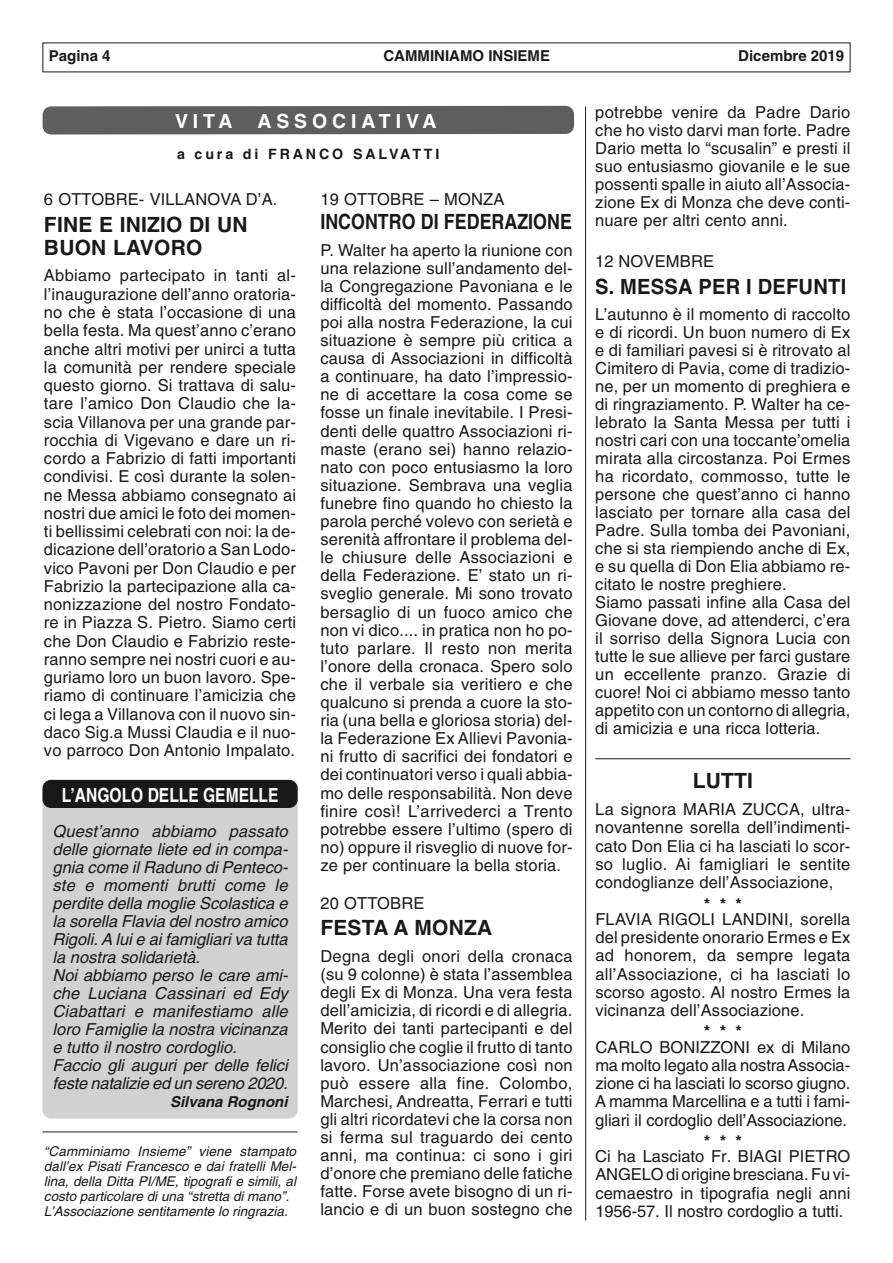
<style>
.page{position:relative;width:893px;height:1263px;background:#fff}
.page>*{position:absolute;margin:0;border:0;box-sizing:border-box;transform-origin:0 0}
.t1{font:700 21px/22.8px "Helvetica";letter-spacing:.01em;color:#191919}
.t2{font:700 21px "Helvetica";letter-spacing:.01em;color:#191919;scale:.85 1}
.t3{font:700 21px "Helvetica";letter-spacing:.01em;color:#191919;scale:.96 1}
.t4{font:700 19.5px "Helvetica";color:#fff;scale:.8 1}
.t5{font:700 19.5px "Helvetica";letter-spacing:.25em;color:#fff}
.t6{font:700 19.5px "Helvetica";color:#fff}
.t7{font:16.5px/18.1px "Helvetica";letter-spacing:.01em;color:#191919;text-align:justify}
.t8{font:italic 16.5px/18px "Helvetica";color:#191919}
.t9{font:700 16.5px "Helvetica";color:#191919}
.t10{font:700 15px "Helvetica";color:#191919}
.t11{font:italic 700 15px "Helvetica";color:#191919}
.t12{font:700 14.25px "Helvetica";letter-spacing:.2em;color:#191919}
.t13{font:italic 13.5px/15px "Helvetica";color:#191919}
</style>
<div class="page">
<div style="left:43px;top:780px;width:255px;height:338px;background:#d1d1d1;border-radius:9px"></div>
<div style="left:43px;top:780px;width:255px;height:28px;background:#191919;border-radius:9px"></div>
<div style="left:43px;top:106px;width:531px;height:29px;background:#5e5e5e"></div>
<hr style="left:585px;top:106px;width:1px;height:1114px;background:#191919">
<hr style="left:42px;top:1131px;width:256px;height:1px;background:#191919">
<hr style="left:595px;top:758px;width:255px;height:1px;background:#191919">
<p class="t10" style="left:49px;top:50px;width:63px">Pagina 4</p>
<p class="t10" style="left:383px;top:50px;width:168px">CAMMINIAMO INSIEME</p>
<p class="t10" style="left:738px;top:50px;width:107px">Dicembre 2019</p>
<p class="t6" style="left:175px;top:114px;width:59px">VITA</p>
<p class="t5" style="left:257px;top:114px;width:181px">ASSOCIATIVA</p>
<p class="t12" style="left:177px;top:149px;width:264px">a cura di FRANCO SALVATTI</p>
<p class="t7" style="left:44px;top:192px;width:235px">6 OTTOBRE- VILLANOVA D’A.</p>
<p class="t1" style="left:44px;top:215px;width:205px">FINE E INIZIO DI UN<br>BUON LAVORO</p>
<p class="t7" style="left:44px;top:268px;width:254px">Abbiamo partecipato in tanti al&shy;l’inaugurazione dell’anno oratoria&shy;no che è stata l’occasione di una bella festa. Ma quest’anno c’erano anche altri motivi per unirci a tutta la comunità per rendere speciale questo giorno. Si trattava di salu&shy;tare l’amico Don Claudio che la&shy;scia Villanova per una grande par&shy;rocchia di Vigevano e dare un ri&shy;cordo a Fabrizio di fatti importanti condivisi. E così durante la solen&shy;ne Messa abbiamo consegnato ai nostri due amici le foto dei momen&shy;ti bellissimi celebrati con noi: la de&shy;dicazione dell’oratorio a San Lodo&shy;vico Pavoni per Don Claudio e per Fabrizio la partecipazione alla ca&shy;nonizzazione del nostro Fondato&shy;re in Piazza S. Pietro. Siamo certi che Don Claudio e Fabrizio reste&shy;ranno sempre nei nostri cuori e au&shy;guriamo loro un buon lavoro. Spe&shy;riamo di continuare l’amicizia che ci lega a Villanova con il nuovo sin&shy;daco Sig.a Mussi Claudia e il nuo&shy;vo parroco Don Antonio Impalato.</p>
<p class="t4" style="left:62px;top:788px;width:272px">L’ANGOLO DELLE GEMELLE</p>
<p class="t8" style="left:53px;top:824px;width:237px">Quest’anno abbiamo passato delle giornate liete ed in compa&shy;gnia come il Raduno di Penteco&shy;ste e momenti brutti come le perdite della moglie Scolastica e la sorella Flavia del nostro amico<br>Rigoli. A lui e ai famigliari va tutta la nostra solidarietà.<br>Noi abbiamo perso le care ami&shy;che Luciana Cassinari ed Edy<br>Ciabattari e manifestiamo alle loro Famiglie la nostra vicinanza e tutto il nostro cordoglio.<br>Faccio gli auguri per delle felici feste natalizie ed un sereno 2020.</p>
<p class="t11" style="left:170px;top:1096px;width:119px">Silvana Rognoni</p>
<p class="t13" style="left:44px;top:1145px;width:254px">“Camminiamo Insieme” viene stampato dall’ex Pisati Francesco e dai fratelli Mel&shy;lina, della Ditta PI/ME, tipografi e simili, al costo particolare di una “stretta di mano”.<br>L’Associazione sentitamente lo ringrazia.</p>
<p class="t7" style="left:320px;top:192px;width:186px">19 OTTOBRE – MONZA</p>
<p class="t2" style="left:320px;top:214px;width:297px">INCONTRO DI FEDERAZIONE</p>
<p class="t7" style="left:320px;top:242px;width:254px">P. Walter ha aperto la riunione con una relazione sull’andamento del&shy;la Congregazione Pavoniana e le difficoltà del momento. Passando poi alla nostra Federazione, la cui situazione è sempre più critica a causa di Associazioni in difficoltà a continuare, ha dato l’impressio&shy;ne di accettare la cosa come se fosse un finale inevitabile. I Presi&shy;denti delle quattro Associazioni ri&shy;maste (erano sei) hanno relazio&shy;nato con poco entusiasmo la loro situazione. Sembrava una veglia funebre fino quando ho chiesto la parola perché volevo con serietà e serenità affrontare il problema del&shy;le chiusure delle Associazioni e della Federazione. E’ stato un ri&shy;sveglio generale. Mi sono trovato bersaglio di un fuoco amico che non vi dico.... in pratica non ho po&shy;tuto parlare. Il resto non merita l’onore della cronaca. Spero solo che il verbale sia veritiero e che qualcuno si prenda a cuore la sto&shy;ria (una bella e gloriosa storia) del&shy;la Federazione Ex Allievi Pavonia&shy;ni frutto di sacrifici dei fondatori e dei continuatori verso i quali abbia&shy;mo delle responsabilità. Non deve finire così! L’arrivederci a Trento potrebbe essere l’ultimo (spero di no) oppure il risveglio di nuove for&shy;ze per continuare la bella storia.</p>
<p class="t7" style="left:320px;top:895px;width:106px">20 OTTOBRE</p>
<p class="t1" style="left:320px;top:919px;width:174px">FESTA A MONZA</p>
<p class="t7" style="left:320px;top:949px;width:254px">Degna degli onori della cronaca (su 9 colonne) è stata l’assemblea degli Ex di Monza. Una vera festa dell’amicizia, di ricordi e di allegria.<br>Merito dei tanti partecipanti e del consiglio che coglie il frutto di tanto lavoro. Un’associazione così non può essere alla fine. Colombo, Marchesi, Andreatta, Ferrari e tutti gli altri ricordatevi che la corsa non si ferma sul traguardo dei cento anni, ma continua: ci sono i giri d’onore che premiano delle fatiche fatte. Forse avete bisogno di un ri&shy;lancio e di un buon sostegno che</p>
<p class="t7" style="left:595px;top:105px;width:257px">potrebbe venire da Padre Dario che ho visto darvi man forte. Padre Dario metta lo “scusalin” e presti il suo entusiasmo giovanile e le sue possenti spalle in aiuto all’Associa&shy;zione Ex di Monza che deve conti&shy;nuare per altri cento anni.</p>
<p class="t7" style="left:595px;top:254px;width:120px">12 NOVEMBRE</p>
<p class="t3" style="left:595px;top:278px;width:263px">S. MESSA PER I DEFUNTI</p>
<p class="t7" style="left:595px;top:307px;width:257px;text-align:left">L’autunno è il momento di raccolto e di ricordi. Un buon numero di Ex e di familiari pavesi si è ritrovato al Cimitero di Pavia, come di tradizio&shy;ne, per un momento di preghiera e di ringraziamento. P. Walter ha ce&shy;lebrato la Santa Messa per tutti i nostri cari con una toccante’omelia mirata alla circostanza. Poi Ermes ha ricordato, commosso, tutte le persone che quest’anno ci hanno lasciato per tornare alla casa del Padre. Sulla tomba dei Pavoniani, che si sta riempiendo anche di Ex, e su quella di Don Elia abbiamo re&shy;citato le nostre preghiere.<br>Siamo passati infine alla Casa del Giovane dove, ad attenderci, c’era il sorriso della Signora Lucia con tutte le sue allieve per farci gustare un eccellente pranzo. Grazie di cuore! Noi ci abbiamo messo tanto appetito con un contorno di allegria, di amicizia e una ricca lotteria.</p>
<p class="t1" style="left:693px;top:772px;width:62px">LUTTI</p>
<p class="t7" style="left:595px;top:802px;width:257px">La signora MARIA ZUCCA, ultra&shy;novantenne sorella dell’indimenti&shy;cato Don Elia ci ha lasciati lo scor&shy;so luglio. Ai famigliari le sentite condoglianze dell’Associazione,</p>
<p class="t9" style="left:704px;top:898px;width:39px">***</p>
<p class="t7" style="left:595px;top:911px;width:257px">FLAVIA RIGOLI LANDINI, sorella del presidente onorario Ermes e Ex ad honorem, da sempre legata all’Associazione, ci ha lasciati lo scorso agosto. Al nostro Ermes la vicinanza dell’Associazione.</p>
<p class="t9" style="left:704px;top:1025px;width:39px">***</p>
<p class="t7" style="left:595px;top:1039px;width:257px">CARLO BONIZZONI ex di Milano ma molto legato alla nostraAssocia&shy;zione ci ha lasciati lo scorso giugno.<br>A mamma Marcellina e a tutti i fami&shy;gliari il cordoglio dell’Associazione.</p>
<p class="t9" style="left:704px;top:1135px;width:39px">***</p>
<p class="t7" style="left:595px;top:1149px;width:257px">Ci ha Lasciato Fr. BIAGI PIETRO ANGELO di origine bresciana. Fu vi&shy;cemaestro in tipografia negli anni 1956-57. Il nostro cordoglio a tutti.</p>
</div>
